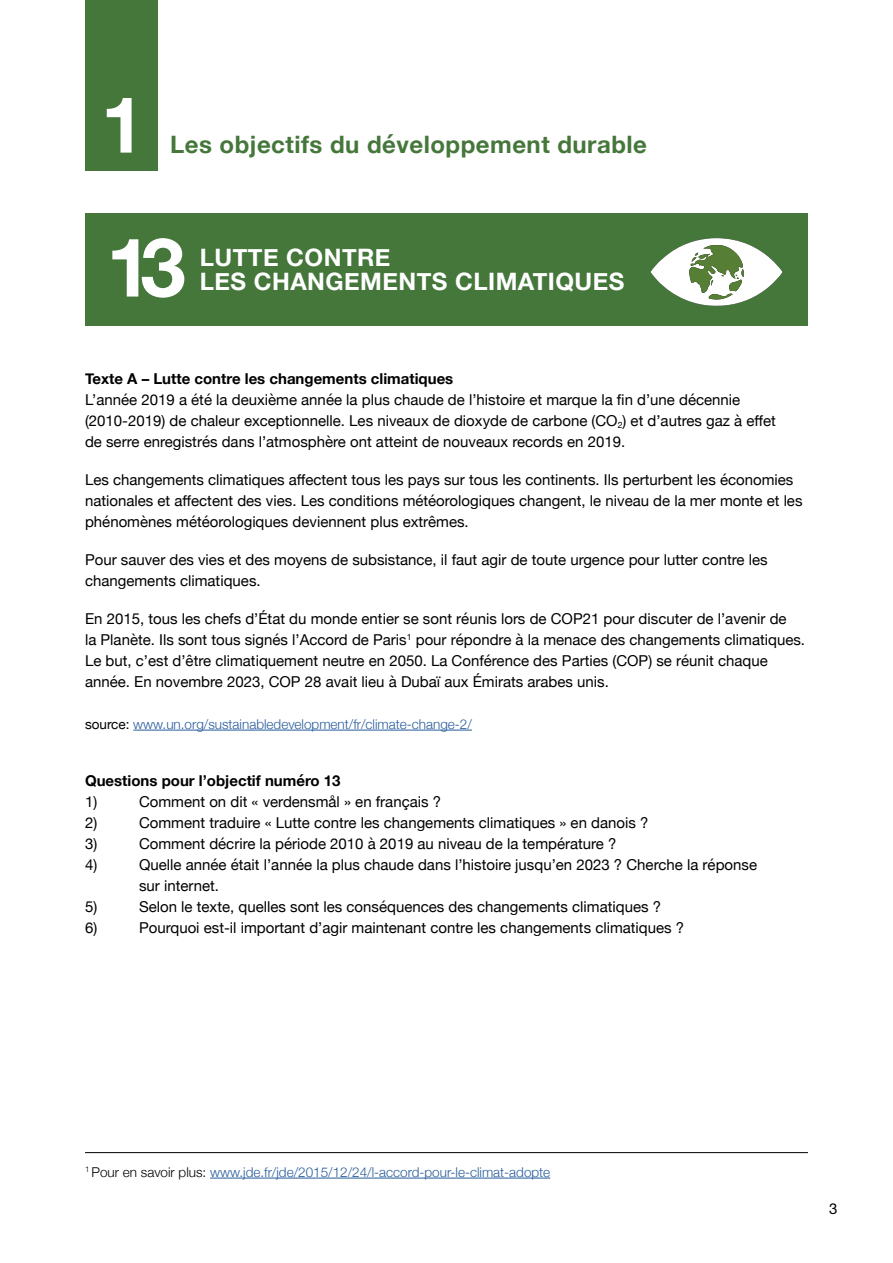
<style>
.page{position:relative;width:893px;height:1263px;background:#fff}
.page>*{position:absolute;margin:0;border:0;box-sizing:border-box;transform-origin:0 0}
.t1{font:700 81.75px "Helvetica Neue LT Std";color:#fff}
.t2{font:700 78px "Helvetica Neue";color:#fff}
.t3{font:700 24px/24px "Helvetica Neue";letter-spacing:.02em;color:#fff}
.t4{font:700 24px "Helvetica Neue";letter-spacing:.02em;color:#45773b}
.t5{font:15px/21px "Helvetica Neue";color:#000}
.t6{font:700 15px "Helvetica Neue";color:#000}
.t7{font:15px "Helvetica Neue LT Std";color:#000}
.t8{font:300 13.5px "Helvetica Neue";color:#275b9b}
.s1{font-weight:400;color:#000}
.s2{color:#000}
</style>
<div class="page">
<div style="left:85px;top:0;width:72px;height:170px;background:#45773b"></div>
<hr style="left:133px;top:730px;width:339px;height:1px;background:#275b9b">
<div style="left:85px;top:213px;width:723px;height:112px;background:#45773b"></div>
<svg style="left:651px;top:238px;width:131px;height:68px"></svg>
<hr style="left:210px;top:1178px;width:340px;height:1px;background:#275b9b">
<hr style="left:85px;top:1152px;width:723px;height:1px;background:#000">
<h2 class="t2" style="left:101px;top:64px;width:45px">1</h2>
<h3 class="t4" style="left:170px;top:126px;width:478px">Les objectifs du développement durable</h3>
<h1 class="t1" style="left:106px;top:217px;width:81px">13</h1>
<h3 class="t3" style="left:200px;top:246px;width:426px">LUTTE CONTRE<br>LES CHANGEMENTS CLIMATIQUES</h3>
<p class="t6" style="left:85px;top:367px;width:370px">Texte A – Lutte contre les changements climatiques</p>
<p class="t5" style="left:85px;top:390px;width:692px">L’année 2019 a été la deuxième année la plus chaude de l’histoire et marque la fin d’une décennie (2010-2019) de chaleur exceptionnelle. Les niveaux de dioxyde de carbone (CO<sub>2</sub>) et d’autres gaz à effet de serre enregistrés dans l’atmosphère ont atteint de nouveaux records en 2019.</p>
<p class="t5" style="left:85px;top:470px;width:719px">Les changements climatiques affectent tous les pays sur tous les continents. Ils perturbent les économies nationales et affectent des vies. Les conditions météorologiques changent, le niveau de la mer monte et les phénomènes météorologiques deviennent plus extrêmes.</p>
<p class="t5" style="left:85px;top:550px;width:684px">Pour sauver des vies et des moyens de subsistance, il faut agir de toute urgence pour lutter contre les changements climatiques.</p>
<p class="t5" style="left:85px;top:609px;width:722px">En 2015, tous les chefs d’État du monde entier se sont réunis lors de COP21 pour discuter de l’avenir de<br>la Planète. Ils sont tous signés l’Accord de Paris<sup>1</sup> pour répondre à la menace des changements climatiques.<br>Le but, c’est d’être climatiquement neutre en 2050. La Conférence des Parties (COP) se réunit chaque année. En novembre 2023, COP 28 avait lieu à Dubaï aux Émirats arabes unis.</p>
<p class="t8" style="left:85px;top:713px;width:388px"><span class="s1">source:</span> www.un.org/sustainabledevelopment/fr/climate-change-2/</p>
<p class="t6" style="left:85px;top:769px;width:257px">Questions pour l’objectif numéro 13</p>
<p class="t5" style="left:85px;top:792px;width:14px">1)</p>
<p class="t5" style="left:139px;top:792px;width:304px">Comment on dit « verdensmål » en français ?</p>
<p class="t5" style="left:85px;top:813px;width:14px">2)</p>
<p class="t5" style="left:139px;top:813px;width:511px">Comment traduire « Lutte contre les changements climatiques » en danois ?</p>
<p class="t5" style="left:85px;top:834px;width:14px">3)</p>
<p class="t5" style="left:139px;top:834px;width:479px">Comment décrire la période 2010 à 2019 au niveau de la température ?</p>
<p class="t5" style="left:85px;top:855px;width:14px">4)</p>
<p class="t5" style="left:139px;top:855px;width:619px">Quelle année était l’année la plus chaude dans l’histoire jusqu’en 2023 ? Cherche la réponse sur internet.</p>
<p class="t5" style="left:85px;top:897px;width:14px">5)</p>
<p class="t5" style="left:139px;top:897px;width:524px">Selon le texte, quelles sont les conséquences des changements climatiques ?</p>
<p class="t5" style="left:85px;top:918px;width:14px">6)</p>
<p class="t5" style="left:139px;top:918px;width:547px">Pourquoi est-il important d’agir maintenant contre les changements climatiques ?</p>
<p class="t8" style="left:85px;top:1161px;width:467px"><sup>1</sup> <span class="s2">Pour en savoir plus:</span> www.jde.fr/jde/2015/12/24/l-accord-pour-le-climat-adopte</p>
<p class="t7" style="left:829px;top:1200px;width:10px">3</p>
</div>
